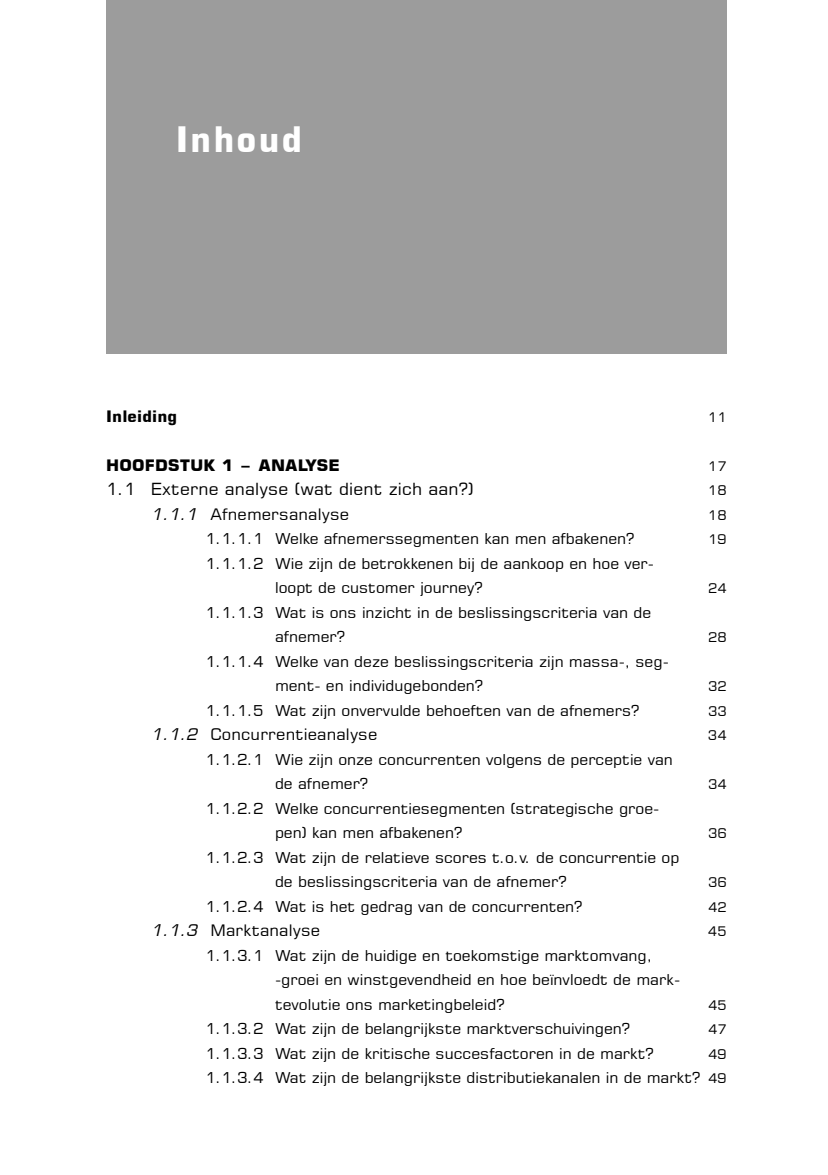
<style>
.page{position:relative;width:828px;height:1175px;background:#fff}
.page>*{position:absolute;margin:0;border:0;box-sizing:border-box;transform-origin:0 0}
.t1{font:700 35px "Square 721 BT";letter-spacing:.06em;color:#fff}
.t2{font:16.62px "Square 721 BT";letter-spacing:.01em;color:#000;scale:1.05 1}
.t3{font:15.75px "Square 721 BT";letter-spacing:.01em;color:#000;scale:1.05 1}
.t4{font:700 15.75px "Square 721 BT";letter-spacing:.01em;color:#000;scale:1.05 1}
.t5{font:14.88px/24.5px "Square 721 BT";color:#000;scale:1.05 1}
.t6{font:13.12px "Square 721 BT";color:#000;scale:1.05 1}
.s1{font-family:"Square 721 BT Italic"}
.s2{font-size:13.12px}
</style>
<div class="page">
<div style="left:106px;top:0;width:620px;height:353px;background:#9c9c9c"></div>
<h1 class="t1" style="left:176px;top:118px;width:128px">Inhoud</h1>
<p class="t4" style="left:106px;top:406px;width:69px">Inleiding</p>
<p class="t6" style="left:708px;top:409px;width:19px">11</p>
<p class="t4" style="left:106px;top:455px;width:224px">HOOFDSTUK 1 – ANALYSE</p>
<p class="t6" style="left:708px;top:458px;width:19px">17</p>
<p class="t2" style="left:106px;top:479px;width:351px">1.1 Externe analyse (wat dient zich aan?)</p>
<p class="t6" style="left:708px;top:482px;width:19px">18</p>
<p class="t3" style="left:151px;top:504px;width:190px"><span class="s1">1.1.1</span> Afnemersanalyse</p>
<p class="t6" style="left:708px;top:507px;width:19px">18</p>
<p class="t5" style="left:205px;top:526px;width:410px">1.1.1.1 Welke afnemerssegmenten kan men afbakenen?</p>
<p class="t6" style="left:708px;top:531px;width:19px">19</p>
<p class="t5" style="left:275px;top:551px;width:362px;text-indent:-69px">1.1.1.2 Wie zijn de betrokkenen bij de aankoop en hoe ver&shy;loopt de customer journey?</p>
<p class="t6" style="left:708px;top:580px;width:19px">24</p>
<p class="t5" style="left:275px;top:600px;width:360px;text-indent:-69px">1.1.1.3 Wat is ons inzicht in de beslissingscriteria van de afnemer?</p>
<p class="t5" style="left:275px;top:649px;width:377px;text-indent:-69px">1.1.1.4 Welke van deze beslissingscriteria zijn massa-, seg&shy;ment- en individugebonden?</p>
<p class="t6" style="left:708px;top:629px;width:19px">28</p>
<p class="t6" style="left:708px;top:678px;width:19px">32</p>
<p class="t5" style="left:205px;top:698px;width:414px">1.1.1.5 Wat zijn onvervulde behoeften van de afnemers?</p>
<p class="t6" style="left:708px;top:703px;width:19px">33</p>
<p class="t3" style="left:151px;top:725px;width:217px"><span class="s1">1.1.2</span> Concurrentieanalyse</p>
<p class="t6" style="left:708px;top:727px;width:19px">34</p>
<p class="t5" style="left:275px;top:747px;width:380px;text-indent:-69px">1.1.2.1 Wie zijn onze concurrenten volgens de perceptie van de afnemer?</p>
<p class="t6" style="left:708px;top:776px;width:19px">34</p>
<p class="t5" style="left:275px;top:796px;width:367px;text-indent:-69px">1.1.2.2 Welke concurrentiesegmenten (strategische groe&shy;pen) kan men afbakenen?</p>
<p class="t5" style="left:275px;top:845px;width:386px;text-indent:-69px">1.1.2.3 Wat zijn de relatieve scores t.o.v. de concurrentie op de beslissingscriteria van de afnemer?</p>
<p class="t6" style="left:708px;top:825px;width:19px">36</p>
<p class="t6" style="left:708px;top:874px;width:19px">36</p>
<p class="t5" style="left:205px;top:894px;width:360px">1.1.2.4 Wat is het gedrag van de concurrenten?</p>
<p class="t6" style="left:708px;top:899px;width:19px">42</p>
<p class="t3" style="left:151px;top:921px;width:163px"><span class="s1">1.1.3</span> Marktanalyse</p>
<p class="t6" style="left:708px;top:923px;width:19px">45</p>
<p class="t5" style="left:275px;top:943px;width:387px;text-indent:-69px">1.1.3.1 Wat zijn de huidige en toekomstige marktomvang, -groei en winstgevendheid en hoe beïnvloedt de mark&shy;tevolutie ons marketingbeleid?</p>
<p class="t6" style="left:708px;top:997px;width:19px">45</p>
<p class="t5" style="left:205px;top:1016px;width:406px">1.1.3.2 Wat zijn de belangrijkste marktverschuivingen?</p>
<p class="t6" style="left:708px;top:1021px;width:19px">47</p>
<p class="t5" style="left:205px;top:1041px;width:428px">1.1.3.3 Wat zijn de kritische succesfactoren in de markt?</p>
<p class="t6" style="left:708px;top:1046px;width:19px">49</p>
<p class="t5" style="left:205px;top:1065px;width:498px">1.1.3.4 Wat zijn de belangrijkste distributiekanalen in de markt? <span class="s2">49</span></p>
</div>
